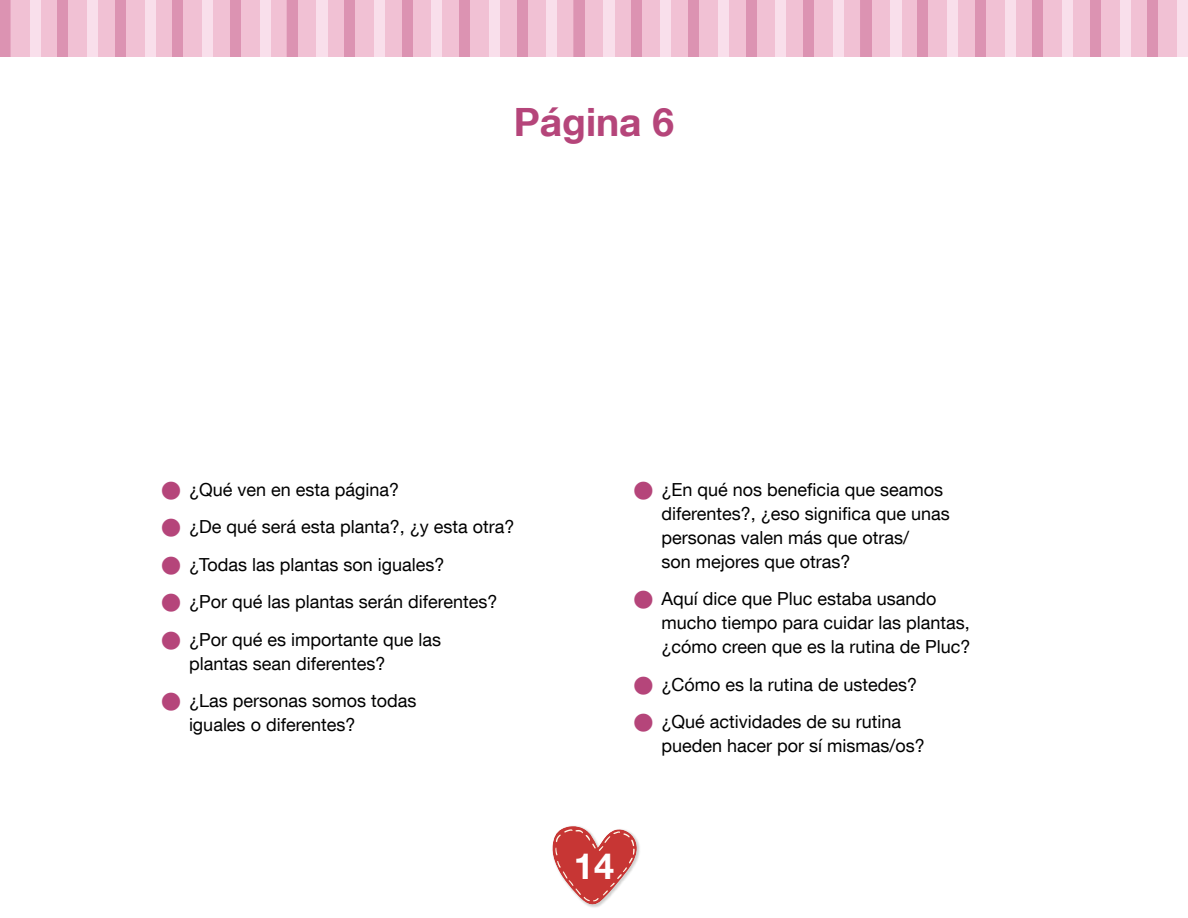
<style>
.page{position:relative;width:1188px;height:918px;background:#fff}
.page>*{position:absolute;margin:0;border:0;box-sizing:border-box;transform-origin:0 0}
.t1{font:700 39px "Helvetica Neue LT Com";color:#b5457a}
.t2{font:700 36px "Helvetica Neue LT Com";color:#fff}
.t3{font:18px/37.5px "Helvetica Neue LT Com";color:#000}
</style>
<div class="page">
<div style="left:11px;top:0;width:1166px;height:56px;background:#f1c1d4"></div>
<svg style="left:0;top:0;width:11px;height:56px"></svg>
<div style="left:30px;top:0;width:10px;height:56px;background:#f9dfeb"></div>
<div style="left:58px;top:0;width:10px;height:56px;background:#dc93b2"></div>
<div style="left:87px;top:0;width:11px;height:56px;background:#f9dfeb"></div>
<div style="left:115px;top:0;width:11px;height:56px;background:#dc93b2"></div>
<div style="left:145px;top:0;width:10px;height:56px;background:#f9dfeb"></div>
<div style="left:173px;top:0;width:10px;height:56px;background:#dc93b2"></div>
<div style="left:202px;top:0;width:11px;height:56px;background:#f9dfeb"></div>
<div style="left:230px;top:0;width:11px;height:56px;background:#dc93b2"></div>
<div style="left:260px;top:0;width:10px;height:56px;background:#f9dfeb"></div>
<div style="left:288px;top:0;width:10px;height:56px;background:#dc93b2"></div>
<div style="left:317px;top:0;width:11px;height:56px;background:#f9dfeb"></div>
<svg style="left:287px;top:0;width:1px;height:56px"></svg>
<div style="left:316px;top:0;width:11px;height:56px;background:#f9dfeb"></div>
<div style="left:344px;top:0;width:11px;height:56px;background:#dc93b2"></div>
<div style="left:374px;top:0;width:11px;height:56px;background:#f9dfeb"></div>
<div style="left:402px;top:0;width:10px;height:56px;background:#dc93b2"></div>
<div style="left:431px;top:0;width:11px;height:56px;background:#f9dfeb"></div>
<div style="left:459px;top:0;width:11px;height:56px;background:#dc93b2"></div>
<div style="left:489px;top:0;width:11px;height:56px;background:#f9dfeb"></div>
<div style="left:517px;top:0;width:10px;height:56px;background:#dc93b2"></div>
<div style="left:547px;top:0;width:10px;height:56px;background:#f9dfeb"></div>
<div style="left:574px;top:0;width:11px;height:56px;background:#dc93b2"></div>
<div style="left:604px;top:0;width:11px;height:56px;background:#f9dfeb"></div>
<svg style="left:573px;top:0;width:1px;height:56px"></svg>
<div style="left:603px;top:0;width:11px;height:56px;background:#f9dfeb"></div>
<div style="left:631px;top:0;width:10px;height:56px;background:#dc93b2"></div>
<div style="left:661px;top:0;width:10px;height:56px;background:#f9dfeb"></div>
<div style="left:688px;top:0;width:11px;height:56px;background:#dc93b2"></div>
<div style="left:718px;top:0;width:11px;height:56px;background:#f9dfeb"></div>
<div style="left:746px;top:0;width:11px;height:56px;background:#dc93b2"></div>
<div style="left:776px;top:0;width:10px;height:56px;background:#f9dfeb"></div>
<div style="left:803px;top:0;width:11px;height:56px;background:#dc93b2"></div>
<div style="left:833px;top:0;width:11px;height:56px;background:#f9dfeb"></div>
<div style="left:861px;top:0;width:11px;height:56px;background:#dc93b2"></div>
<div style="left:891px;top:0;width:10px;height:56px;background:#f9dfeb"></div>
<svg style="left:860px;top:0;width:1px;height:56px"></svg>
<div style="left:890px;top:0;width:10px;height:56px;background:#f9dfeb"></div>
<div style="left:918px;top:0;width:10px;height:56px;background:#dc93b2"></div>
<div style="left:947px;top:0;width:11px;height:56px;background:#f9dfeb"></div>
<div style="left:975px;top:0;width:11px;height:56px;background:#dc93b2"></div>
<div style="left:1005px;top:0;width:10px;height:56px;background:#f9dfeb"></div>
<div style="left:1033px;top:0;width:10px;height:56px;background:#dc93b2"></div>
<div style="left:1062px;top:0;width:11px;height:56px;background:#f9dfeb"></div>
<div style="left:1090px;top:0;width:11px;height:56px;background:#dc93b2"></div>
<div style="left:1120px;top:0;width:10px;height:56px;background:#f9dfeb"></div>
<div style="left:1148px;top:0;width:10px;height:56px;background:#dc93b2"></div>
<div style="left:1177px;top:0;width:11px;height:56px;background:#f9dfeb"></div>
<svg style="left:552px;top:826px;width:88px;height:82px"></svg>
<h1 class="t1" style="left:514px;top:97px;width:162px">Página 6</h1>
<p class="t3" style="left:189px;top:470px;width:327px">¿Qué ven en esta página?<br>¿De qué será esta planta?, ¿y esta otra? ¿Todas las plantas son iguales?<br>¿Por qué las plantas serán diferentes? ¿Por qué es importante que las</p>
<p class="t3" style="left:189px;top:644px;width:229px">plantas sean diferentes? ¿Las personas somos todas</p>
<p class="t3" style="left:189px;top:706px;width:168px">iguales o diferentes?</p>
<h2 class="t2" style="left:574px;top:843px;width:42px">14</h2>
<p class="t3" style="left:662px;top:477px;width:290px;line-height:24px">¿En qué nos beneficia que seamos diferentes?, ¿eso significa que unas personas valen más que otras/<br>son mejores que otras?</p>
<p class="t3" style="left:662px;top:586px;width:311px;line-height:24px">Aquí dice que Pluc estaba usando mucho tiempo para cuidar las plantas, ¿cómo creen que es la rutina de Pluc?</p>
<p class="t3" style="left:662px;top:665px;width:257px">¿Cómo es la rutina de ustedes? ¿Qué actividades de su rutina</p>
<p class="t3" style="left:662px;top:727px;width:265px">pueden hacer por sí mismas/os?</p>
</div>
